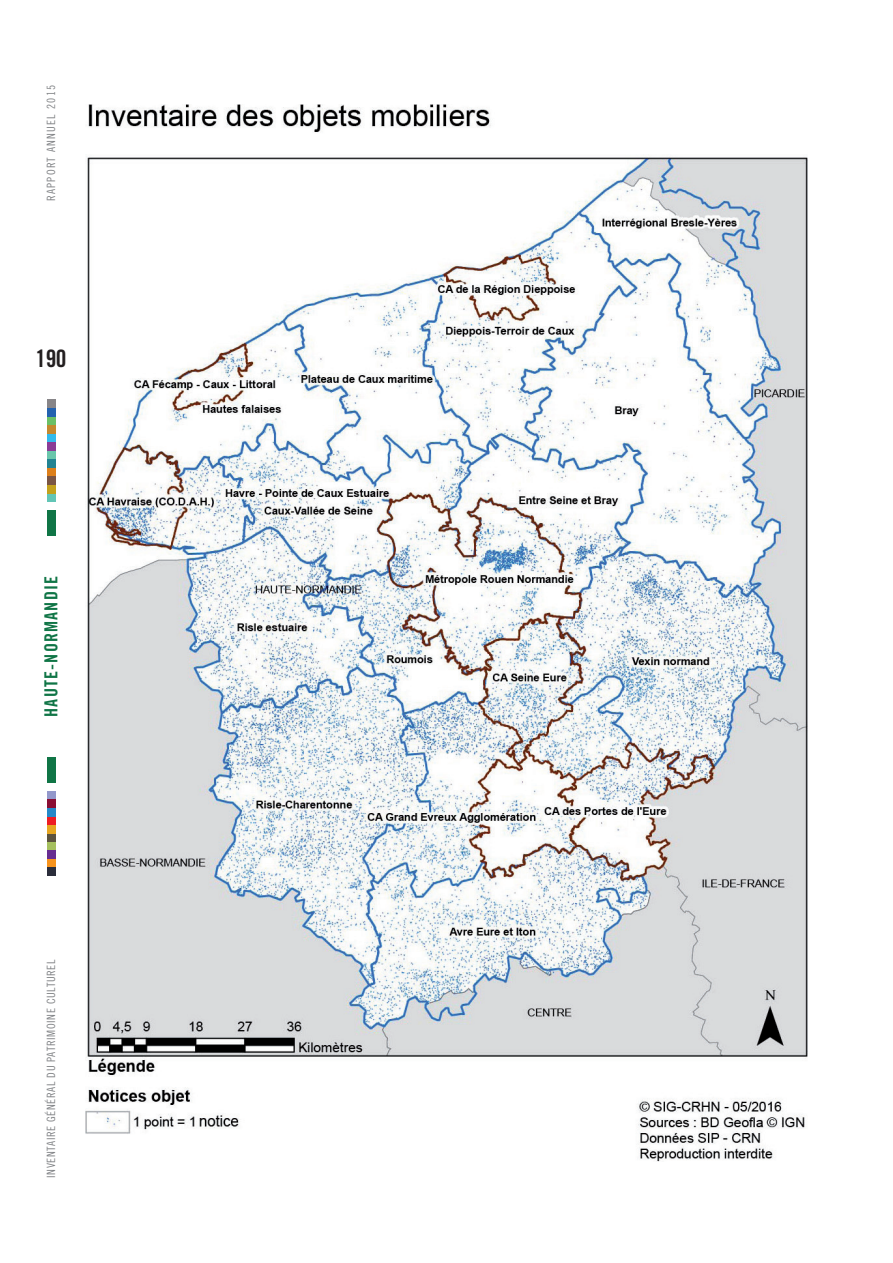
<style>
.page{position:relative;width:893px;height:1263px;background:#fff}
.page>*{position:absolute;margin:0;border:0;box-sizing:border-box;transform-origin:0 0}
.t1{font:24px "Trade Gothic Bold Cond Twenty";color:#231f20}
.t2{font:18px "Trade Gothic Bold Cond Twenty";letter-spacing:.065em;color:#107546}
.t3{font:11.4px "Trade Gothic Cond Eighteen";letter-spacing:.055em;color:#808285}
</style>
<div class="page">
<div style="left:47px;top:400px;width:8px;height:8px;background:#878588"></div>
<div style="left:47px;top:408px;width:8px;height:9px;background:#2362af"></div>
<div style="left:47px;top:417px;width:8px;height:8px;background:#6bc067"></div>
<div style="left:47px;top:425px;width:8px;height:9px;background:#c4892f"></div>
<div style="left:47px;top:434px;width:8px;height:8px;background:#32baec"></div>
<div style="left:47px;top:468px;width:8px;height:8px;background:#dd7f1a"></div>
<div style="left:47px;top:451px;width:8px;height:8px;background:#6ac6ab"></div>
<div style="left:47px;top:442px;width:8px;height:9px;background:#8a3c96"></div>
<div style="left:47px;top:459px;width:8px;height:9px;background:#238392"></div>
<div style="left:47px;top:493px;width:8px;height:9px;background:#62c5b6"></div>
<div style="left:47px;top:476px;width:8px;height:9px;background:#7a5544"></div>
<div style="left:47px;top:791px;width:8px;height:8px;background:#9398cb"></div>
<div style="left:47px;top:757px;width:8px;height:25px;background:#107546"></div>
<div style="left:47px;top:510px;width:8px;height:26px;background:#107546"></div>
<div style="left:47px;top:833px;width:8px;height:9px;background:#5c533f"></div>
<div style="left:47px;top:799px;width:8px;height:9px;background:#8a0e34"></div>
<div style="left:47px;top:859px;width:8px;height:8px;background:#f7931d"></div>
<div style="left:47px;top:842px;width:8px;height:8px;background:#a6c05f"></div>
<div style="left:47px;top:816px;width:8px;height:9px;background:#ee1d23"></div>
<div style="left:47px;top:485px;width:8px;height:8px;background:#c4a11d"></div>
<div style="left:47px;top:808px;width:8px;height:8px;background:#2589c9"></div>
<div style="left:47px;top:850px;width:8px;height:9px;background:#672d91"></div>
<div style="left:47px;top:825px;width:8px;height:8px;background:#e6a621"></div>
<div style="left:47px;top:867px;width:8px;height:9px;background:#2b2d3b"></div>
<img style="left:85px;top:104px;width:723px;height:1057px">
<p class="t3" style="left:44px;top:201px;width:118px;rotate:-90deg">RAPPORT ANNUEL 2015</p>
<h1 class="t1" style="left:36px;top:344px;width:32px">190</h1>
<h2 class="t2" style="left:40px;top:717px;width:142px;rotate:-90deg">Haute-normandie</h2>
<p class="t3" style="left:44px;top:1178px;width:220px;rotate:-90deg">Inventaire général du patrimoine culturel</p>
</div>
